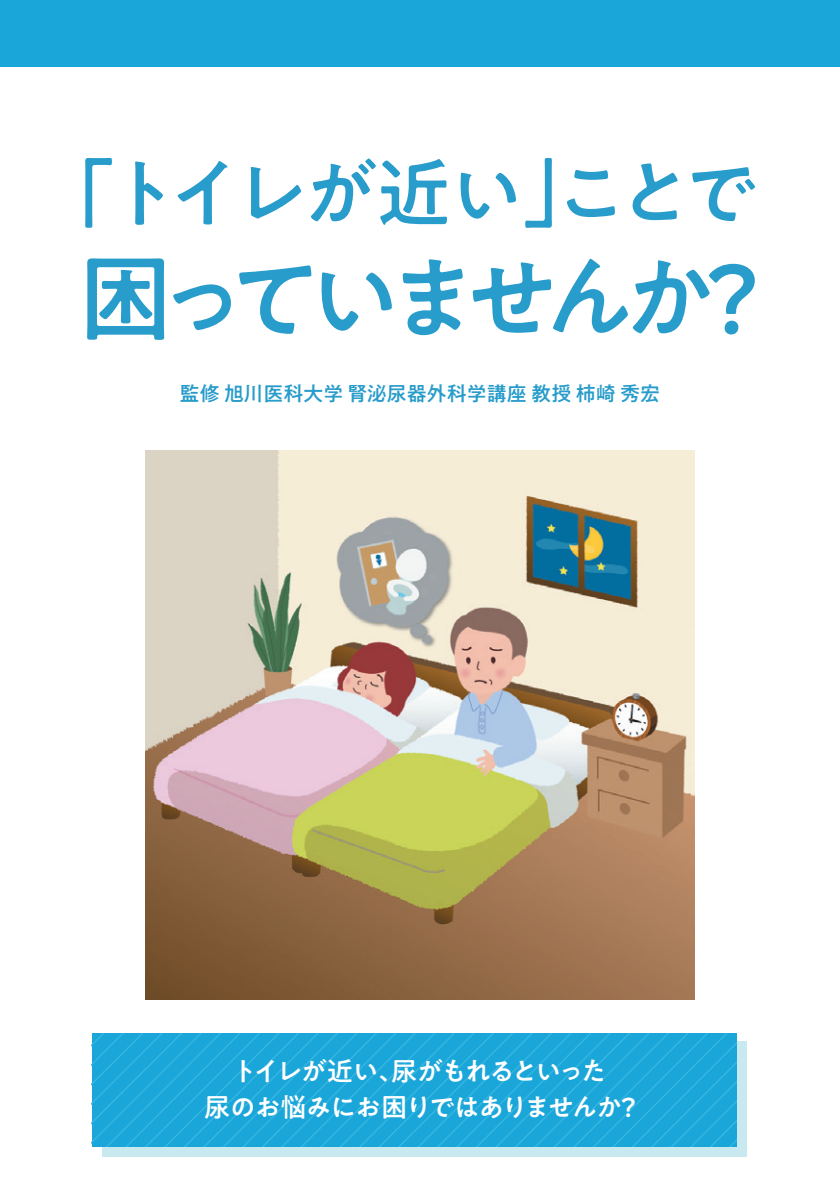
<style>
.page{position:relative;width:840px;height:1191px;background:#fff}
.page>*{position:absolute;margin:0;border:0;box-sizing:border-box;transform-origin:0 0}
.t1{font:500 94.4px "PA1 Gothic Std N";letter-spacing:-.17em;color:#289cca}
.t2{font:500 74.4px "PA1 Gothic Std N";letter-spacing:-.115em;color:#289cca}
.t3{font:500 26.2px/35.4px "PA1 Gothic Std N";letter-spacing:-.075em;color:#fff;text-align:center}
.t4{font:500 20px "PA1 Gothic Std N";color:#289cca}
</style>
<div class="page">
<div style="left:102px;top:1041px;width:644px;height:116px;background:#c8e9ef"></div>
<svg style="left:92px;top:1033px;width:644px;height:113px;background:#1da7da"></svg>
<img style="left:146px;top:451px;width:548px;height:548px">
<div style="left:0;top:0;width:839px;height:67px;background:#1ba6da"></div>
<h2 class="t2" style="left:41px;top:149px;width:719px">「トイレが近い」ことで</h2>
<h1 class="t1" style="left:78px;top:242px;width:702px">困っていませんか？</h1>
<p class="t4" style="left:179px;top:382px;width:482px">監修 旭川医科大学 腎泌尿器外科学講座 教授 柿崎 秀宏</p>
<p class="t3" style="left:204px;top:1056px;width:439px">トイレが近い、尿がもれるといった<br>尿のお悩みにお困りではありませんか？</p>
</div>
